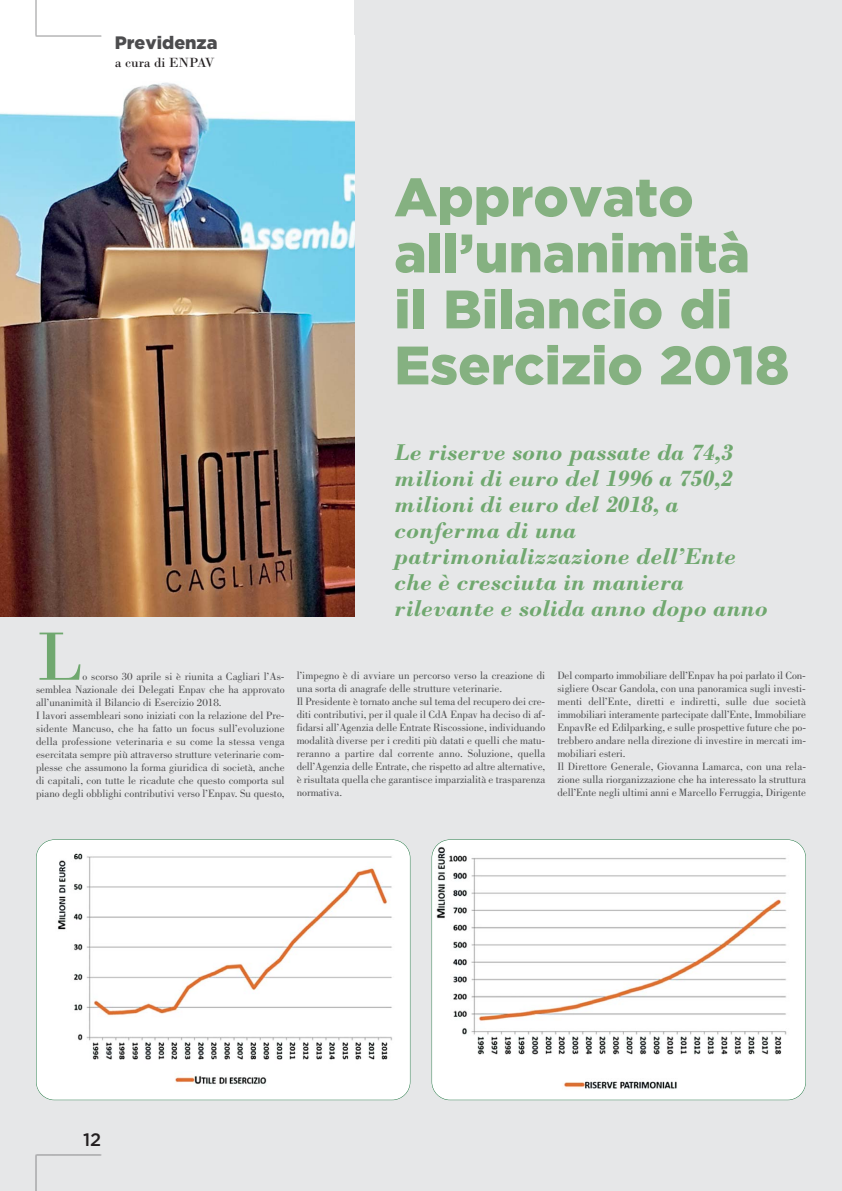
<style>
.page{position:relative;width:842px;height:1191px;background:#e6e7e8}
.page>*{position:absolute;margin:0;border:0;box-sizing:border-box;transform-origin:0 0}
.t1{font:72px "Bodoni";color:#70a86f}
.t2{font:900 54px/56px "Gotham";color:#85b181}
.t3{font:italic 700 24px/26px "Bodoni";color:#70a86f}
.t4{font:900 18px "Gotham";color:#4c4c4e}
.t5{font:500 18px "Gotham";color:#231f20}
.t6{font:14px "Bodoni";color:#231f20}
.t7{font:11px/13px "Bodoni";color:#4c4c4e}
</style>
<div class="page">
<div style="left:0;top:0;width:354px;height:616px;background:#fff"></div>
<img style="left:0;top:35px;width:354px;height:581px">
<svg style="left:36px;top:1154px;width:66px;height:37px"></svg>
<svg style="left:36px;top:0;width:66px;height:37px"></svg>
<div style="left:37px;top:840px;width:373px;height:259px;background:#fff;border-radius:18px"></div>
<img style="left:37px;top:841px;width:373px;height:250px">
<div style="left:36px;top:839px;width:374px;height:261px;border:1px solid #308350;border-radius:18px"></div>
<div style="left:432px;top:840px;width:373px;height:259px;background:#fff;border-radius:18px"></div>
<img style="left:432px;top:844px;width:373px;height:251px">
<div style="left:432px;top:839px;width:374px;height:261px;border:1px solid #308350;border-radius:18px"></div>
<h3 class="t4" style="left:115px;top:36px;width:104px">Previdenza</h3>
<p class="t6" style="left:115px;top:58px;width:101px">a cura di ENPAV</p>
<h2 class="t2" style="left:394px;top:173px;width:396px">Approvato all’unanimità il Bilancio di<br>Esercizio 2018</h2>
<h3 class="t3" style="left:394px;top:442px;width:375px">Le riserve sono passate da 74,3 milioni di euro del 1996 a 750,2 milioni di euro del 2018, a conferma di una patrimonializzazione dell’Ente che è cresciuta in maniera rilevante e solida anno dopo anno</h3>
<h1 class="t1" style="left:36px;top:632px;width:48px">L</h1>
<p class="t7" style="left:36px;top:670px;width:250px;text-indent:47px">o scorso 30 aprile si è riunita a Cagliari l’As&shy;semblea Nazionale dei Delegati Enpav che ha approvato all’unanimità il Bilancio di Esercizio 2018.<br>I lavori assembleari sono iniziati con la relazione del Pre&shy;sidente Mancuso, che ha fatto un focus sull’evoluzione della professione veterinaria e su come la stessa venga esercitata sempre più attraverso strutture veterinarie com&shy;plesse che assumono la forma giuridica di società, anche di capitali, con tutte le ricadute che questo comporta sul piano degli obblighi contributivi verso l’Enpav. Su questo,</p>
<p class="t7" style="left:297px;top:670px;width:250px">l’impegno è di avviare un percorso verso la creazione di una sorta di anagrafe delle strutture veterinarie.<br>Il Presidente è tornato anche sul tema del recupero dei cre&shy;diti contributivi, per il quale il CdA Enpav ha deciso di af&shy;fidarsi all’Agenzia delle Entrate Riscossione, individuando modalità diverse per i crediti più datati e quelli che matu&shy;reranno a partire dal corrente anno. Soluzione, quella dell’Agenzia delle Entrate, che rispetto ad altre alternative, è risultata quella che garantisce imparzialità e trasparenza normativa.</p>
<p class="t7" style="left:557px;top:670px;width:250px">Del comparto immobiliare dell’Enpav ha poi parlato il Con&shy;sigliere Oscar Gandola, con una panoramica sugli investi&shy;menti dell’Ente, diretti e indiretti, sulle due società immobiliari interamente partecipate dall’Ente, Immobiliare EnpavRe ed Edilparking, e sulle prospettive future che po&shy;trebbero andare nella direzione di investire in mercati im&shy;mobiliari esteri.<br>Il Direttore Generale, Giovanna Lamarca, con una rela&shy;zione sulla riorganizzazione che ha interessato la struttura dell’Ente negli ultimi anni e Marcello Ferruggia, Dirigente</p>
<h3 class="t5" style="left:83px;top:1133px;width:20px">12</h3>
</div>
